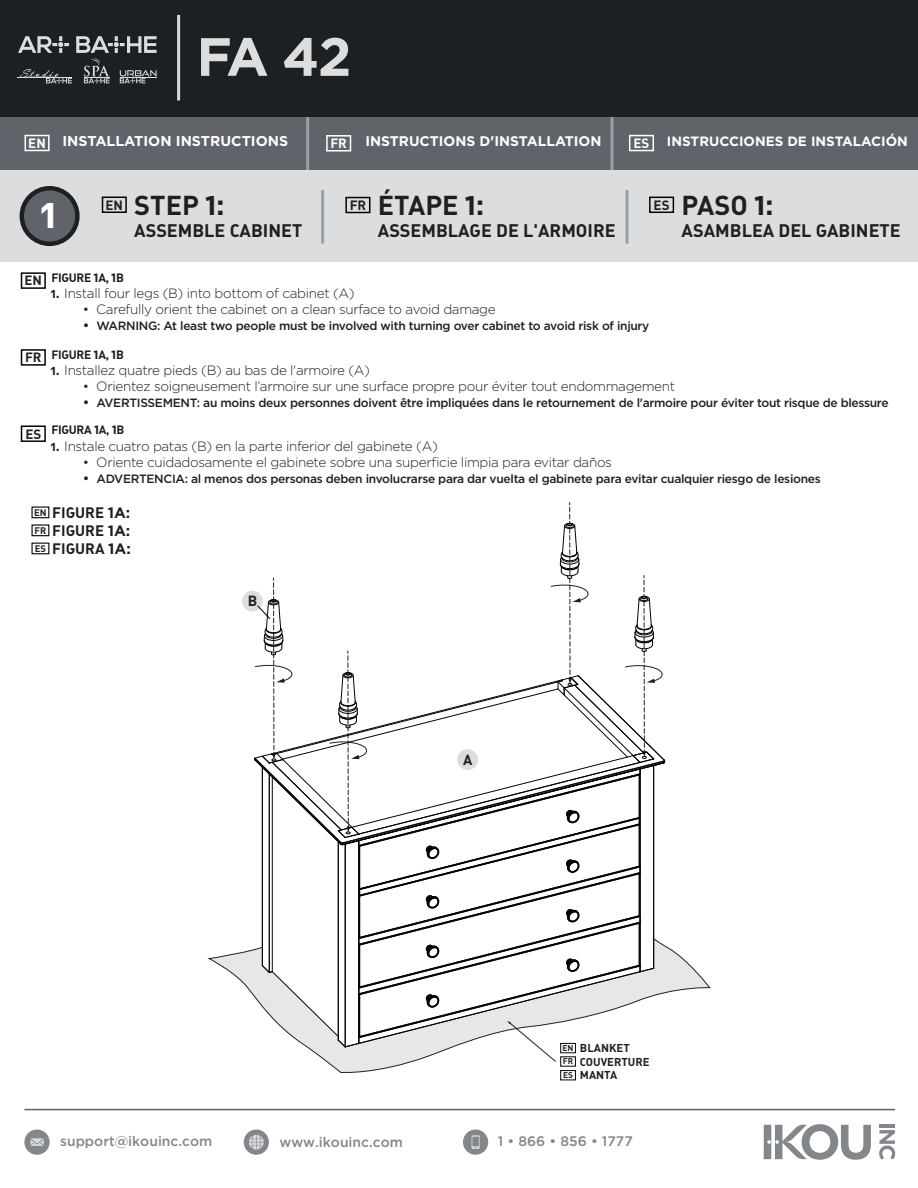
<style>
.page{position:relative;width:918px;height:1188px;background:#fff}
.page>*{position:absolute;margin:0;border:0;box-sizing:border-box;transform-origin:0 0}
.t1{font:700 53.85px "Gotham";color:#dcdddf}
.t2{font:42px "DIN Bold Alternate";color:#fff}
.t3{font:27px "DIN Bold Alternate";color:#1d2022}
.t4{font:18px "DIN Bold Alternate";color:#1d2022}
.t5{font:15px/18px "DIN Bold Alternate";color:#1d2022;text-align:justify}
.t6{font:14.55px "DIN Bold Alternate";color:#231f20}
.t7{font:700 14.25px "Gotham";color:#fff}
.t8{font:700 13.95px "Gotham";color:#fff}
.t9{font:500 13.8px "Gotham";color:#82878c}
.t10{font:300 13.5px "Gotham";letter-spacing:-.025em;color:#1d2022}
.t11{font:700 13.5px "Gotham";color:#fff}
.t12{font:13.35px "DIN Bold Alternate";color:#231f20}
.t13{font:13.35px "DIN Bold Alternate";color:#fff}
.t14{font:500 12px "Gotham";letter-spacing:-.025em;color:#1d2022}
.t15{font:12px "DIN Bold Alternate";letter-spacing:-.025em;color:#1d2022}
.t16{font:11.25px/13.5px "DIN Bold Alternate";color:#231f20}
.t17{font:9.45px/18px "DIN Bold Alternate";color:#231f20;text-align:justify}
.t18{font:8.4px/13.5px "DIN Bold Alternate";color:#231f20;text-align:justify}
.s1{font-family:"Gotham";font-weight:700}
.s2{font-family:"DIN Bold Alternate";font-weight:400}
.s3{font-size:13.5px}
</style>
<div class="page">
<div style="left:0;top:170px;width:918px;height:91px;background:#dcdddf"></div>
<div style="left:0;top:117px;width:918px;height:53px;background:#60646a"></div>
<hr style="left:306px;top:117px;width:3px;height:53px;background:#999fa6">
<svg style="left:610px;top:117px;width:4px;height:53px"></svg>
<div style="left:22px;top:188px;width:55px;height:56px;background:#60646a;border-radius:50%"></div>
<div style="left:20px;top:186px;width:60px;height:60px;border:4px solid #1d2022;border-radius:50%"></div>
<hr style="left:321px;top:190px;width:3px;height:54px;background:#999fa6">
<hr style="left:626px;top:190px;width:2px;height:54px;background:#999fa6">
<div style="left:21px;top:272px;width:25px;height:17px;background:#fff;border:2px solid #040503"></div>
<div style="left:21px;top:349px;width:25px;height:17px;background:#fff;border:2px solid #040503"></div>
<div style="left:21px;top:425px;width:25px;height:17px;background:#fff;border:2px solid #040503"></div>
<div style="left:32px;top:506px;width:17px;height:12px;background:#fff;border:1px solid #040503"></div>
<div style="left:32px;top:524px;width:17px;height:12px;background:#fff;border:1px solid #040503"></div>
<div style="left:32px;top:543px;width:17px;height:11px;background:#fff;border:1px solid #040503"></div>
<div style="left:25px;top:135px;width:25px;height:16px;border:2px solid #fff"></div>
<div style="left:326px;top:135px;width:25px;height:17px;border:2px solid #fff"></div>
<div style="left:629px;top:135px;width:25px;height:16px;border:2px solid #fff"></div>
<div style="left:102px;top:197px;width:25px;height:16px;border:2px solid #040503"></div>
<div style="left:345px;top:197px;width:25px;height:16px;border:2px solid #040503"></div>
<div style="left:649px;top:197px;width:25px;height:16px;border:2px solid #040503"></div>
<svg style="left:209px;top:945px;width:501px;height:128px"></svg>
<div style="left:242px;top:591px;width:21px;height:20px;background:#dcdddf;border-radius:50%"></div>
<svg style="left:254px;top:503px;width:411px;height:559px"></svg>
<div style="left:560px;top:1043px;width:16px;height:10px;background:#fff;border:1px solid #040503"></div>
<div style="left:560px;top:1056px;width:16px;height:11px;background:#fff;border:1px solid #040503"></div>
<div style="left:560px;top:1070px;width:16px;height:10px;background:#fff;border:1px solid #040503"></div>
<div style="left:0;top:0;width:918px;height:117px;background:#1d2022"></div>
<hr style="left:177px;top:15px;width:3px;height:85px;background:#dadadd">
<svg style="left:18px;top:36px;width:139px;height:47px"></svg>
<hr style="left:120px;top:77px;width:37px;height:1px;background:#dcdddf">
<hr style="left:24px;top:1109px;width:871px;height:1px;background:#5f656a">
<svg style="left:24px;top:1130px;width:26px;height:25px"></svg>
<svg style="left:244px;top:1130px;width:25px;height:25px"></svg>
<svg style="left:463px;top:1130px;width:25px;height:25px"></svg>
<hr style="left:879px;top:1125px;width:16px;height:3px;background:#82878c">
<svg style="left:879px;top:1130px;width:16px;height:30px"></svg>
<svg style="left:764px;top:1124px;width:107px;height:36px"></svg>
<h1 class="t1" style="left:197px;top:26px;width:156px">FA 42</h1>
<p class="t7" style="left:62px;top:133px;width:227px">INSTALLATION INSTRUCTIONS</p>
<p class="t8" style="left:365px;top:133px;width:237px">INSTRUCTIONS D'INSTALLATION</p>
<p class="t11" style="left:667px;top:133px;width:242px">INSTRUCCIONES DE INSTALACIÓN</p>
<p class="t13" style="left:28px;top:134px;width:19px">EN</p>
<p class="t13" style="left:330px;top:135px;width:18px">FR</p>
<p class="t13" style="left:634px;top:134px;width:17px">ES</p>
<h3 class="t3" style="left:378px;top:188px;width:108px">ÉTAPE <span class="s1">1:</span></h3>
<h3 class="t4" style="left:378px;top:219px;width:239px">ASSEMBLAGE DE L'ARMOIRE</h3>
<h2 class="t2" style="left:39px;top:185px;width:20px">1</h2>
<h3 class="t3" style="left:134px;top:188px;width:92px">STEP <span class="s1">1:</span></h3>
<p class="t12" style="left:106px;top:196px;width:19px">EN</p>
<p class="t12" style="left:350px;top:196px;width:18px">FR</p>
<p class="t12" style="left:654px;top:196px;width:17px">ES</p>
<h3 class="t4" style="left:134px;top:219px;width:170px">ASSEMBLE CABINET</h3>
<h3 class="t3" style="left:682px;top:188px;width:93px">PASO <span class="s1">1:</span></h3>
<h3 class="t4" style="left:682px;top:219px;width:221px">ASAMBLEA DEL GABINETE</h3>
<p class="t12" style="left:25px;top:272px;width:19px">EN</p>
<p class="t15" style="left:51px;top:270px;width:74px">FIGURE <span class="s1">1</span>A, <span class="s1">1</span>B</p>
<p class="t12" style="left:25px;top:349px;width:18px">FR</p>
<p class="t12" style="left:25px;top:425px;width:17px">ES</p>
<p class="t10" style="left:50px;top:286px;width:306px"><span class="s2">1.</span> Install four legs (B) into bottom of cabinet (A)</p>
<p class="t10" style="left:83px;top:302px;width:414px">• Carefully orient the cabinet on a clean surface to avoid damage</p>
<p class="t14" style="left:83px;top:318px;width:568px"><span class="s3">•</span> WARNING: At least two people must be involved with turning over cabinet to avoid risk of injury</p>
<p class="t10" style="left:50px;top:363px;width:321px"><span class="s2">1.</span> Installez quatre pieds (B) au bas de l'armoire (A)</p>
<p class="t10" style="left:83px;top:379px;width:594px">• Orientez soigneusement l’armoire sur une surface propre pour éviter tout endommagement</p>
<p class="t14" style="left:83px;top:395px;width:807px"><span class="s3">•</span> AVERTISSEMENT: au moins deux personnes doivent être impliquées dans le retournement de l'armoire pour éviter tout risque de blessure</p>
<p class="t15" style="left:51px;top:346px;width:74px">FIGURE <span class="s1">1</span>A, <span class="s1">1</span>B</p>
<p class="t15" style="left:51px;top:422px;width:74px">FIGURA <span class="s1">1</span>A, <span class="s1">1</span>B</p>
<p class="t10" style="left:50px;top:439px;width:389px"><span class="s2">1.</span> Instale cuatro patas (B) en la parte inferior del gabinete (A)</p>
<p class="t10" style="left:83px;top:455px;width:531px">• Oriente cuidadosamente el gabinete sobre una superficie limpia para evitar daños</p>
<p class="t14" style="left:83px;top:471px;width:739px"><span class="s3">•</span> ADVERTENCIA: al menos dos personas deben involucrarse para dar vuelta el gabinete para evitar cualquier riesgo de lesiones</p>
<p class="t5" style="left:52px;top:503px;width:80px">FIGURE <span class="s1">1A:<br></span>FIGURE <span class="s1">1A:<br></span>FIGURA <span class="s1">1A:</span></p>
<p class="t17" style="left:34px;top:503px;width:14px">EN FR ES</p>
<p class="t6" style="left:248px;top:592px;width:11px">B</p>
<p class="t6" style="left:463px;top:750px;width:11px">A</p>
<p class="t16" style="left:580px;top:1041px;width:71px">BLANKET<br>COUVERTURE<br>MANTA</p>
<p class="t18" style="left:563px;top:1041px;width:12px">EN FR ES</p>
<p class="t9" style="left:60px;top:1133px;width:154px">support@ikouinc.com</p>
<p class="t9" style="left:279px;top:1133px;width:125px">www.ikouinc.com</p>
<p class="t9" style="left:498px;top:1133px;width:136px">1 • 866 • 856 • 1777</p>
</div>
